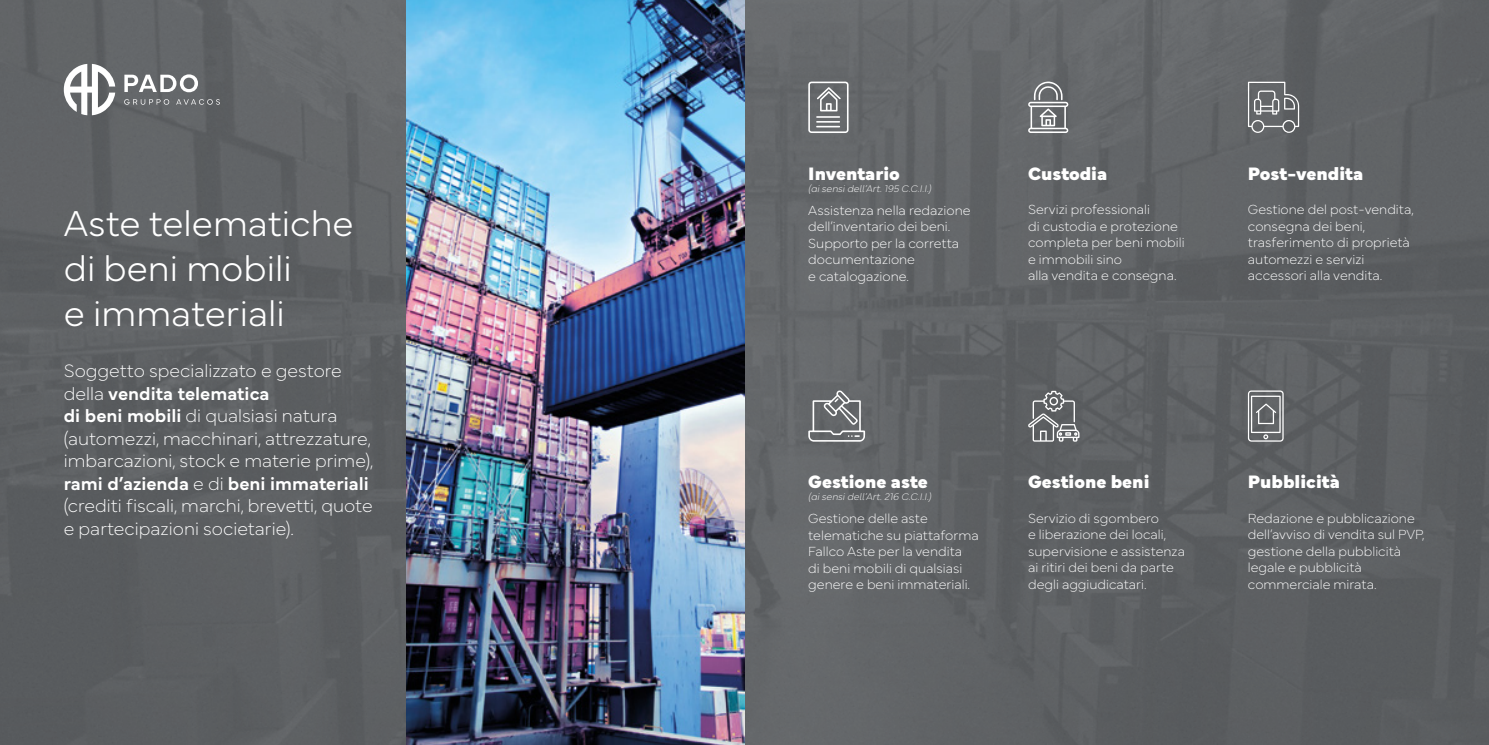
<style>
.page{position:relative;width:1489px;height:745px;background:#fff}
.page>*{position:absolute;margin:0;border:0;box-sizing:border-box;transform-origin:0 0}
.t1{font:100 37.5px/45px "Mundial";color:#fff}
.t2{font:18.75px/22.5px "Mundial Hair";color:#fff}
.t3{font:900 18.75px "Mundial";color:#fff}
.t4{font:600 18.75px "Mundial";color:#fff}
.t5{font:13.75px/16.5px "Mundial Hair";color:#fff}
.t6{font:italic 10px "Mundial Hair";color:#fff}
.s1{font-family:"Mundial Hair";font-weight:400}
.s2{font-family:"Mundial";font-weight:600}
</style>
<div class="page">
<div style="left:0;top:0;width:1488px;height:744px;background:#5f6265"></div>
<img style="left:406px;top:0;width:338px;height:744px">
<svg style="left:808px;top:81px;width:40px;height:52px"></svg>
<svg style="left:1027px;top:81px;width:41px;height:52px"></svg>
<svg style="left:1247px;top:82px;width:51px;height:51px"></svg>
<svg style="left:808px;top:390px;width:57px;height:51px"></svg>
<svg style="left:1028px;top:390px;width:51px;height:51px"></svg>
<svg style="left:64px;top:64px;width:51px;height:51px"></svg>
<svg style="left:124px;top:99px;width:45px;height:6px"></svg>
<svg style="left:176px;top:99px;width:44px;height:6px"></svg>
<svg style="left:124px;top:74px;width:74px;height:18px"></svg>
<svg style="left:1247px;top:390px;width:36px;height:51px"></svg>
<h1 class="t1" style="left:64px;top:197px;width:291px">Aste telematiche di beni mobili<br>e immateriali</h1>
<h2 class="t2" style="left:64px;top:357px;width:280px">Soggetto specializzato e gestore</h2>
<h2 class="t4" style="left:64px;top:378px;width:207px"><span class="s1">della</span> vendita telematica</h2>
<h2 class="t2" style="left:64px;top:402px;width:311px"><span class="s2">di beni mobili</span> di qualsiasi natura (automezzi, macchinari, attrezzature, imbarcazioni, stock e materie prime),</h2>
<h2 class="t4" style="left:64px;top:468px;width:306px">rami d’azienda <span class="s1">e di</span> beni immateriali</h2>
<h2 class="t2" style="left:64px;top:492px;width:310px">(crediti fiscali, marchi, brevetti, quote e partecipazioni societarie).</h2>
<h2 class="t3" style="left:808px;top:158px;width:93px">Inventario</h2>
<p class="t6" style="left:808px;top:180px;width:124px">(ai sensi dell’Art. 195 C.C.I.I.)</p>
<p class="t5" style="left:808px;top:200px;width:164px">Assistenza nella redazione dell’inventario dei beni.<br>Supporto per la corretta documentazione<br>e catalogazione.</p>
<h2 class="t3" style="left:1028px;top:158px;width:81px">Custodia</h2>
<p class="t5" style="left:1028px;top:200px;width:158px">Servizi professionali<br>di custodia e protezione completa per beni mobili e immobili sino<br>alla vendita e consegna.</p>
<h2 class="t3" style="left:1247px;top:158px;width:117px">Post-vendita</h2>
<p class="t5" style="left:1247px;top:200px;width:167px">Gestione del post-vendita, consegna dei beni, trasferimento di proprietà automezzi e servizi accessori alla vendita.</p>
<h2 class="t3" style="left:808px;top:467px;width:121px">Gestione aste</h2>
<p class="t6" style="left:808px;top:488px;width:124px">(ai sensi dell’Art. 216 C.C.I.I.)</p>
<p class="t5" style="left:808px;top:508px;width:172px">Gestione delle aste telematiche su piattaforma<br>Fallco Aste per la vendita<br>di beni mobili di qualsiasi genere e beni immateriali.</p>
<h2 class="t3" style="left:1028px;top:467px;width:123px">Gestione beni</h2>
<p class="t5" style="left:1028px;top:508px;width:158px">Servizio di sgombero<br>e liberazione dei locali, supervisione e assistenza ai ritiri dei beni da parte degli aggiudicatari.</p>
<h2 class="t3" style="left:1247px;top:467px;width:94px">Pubblicità</h2>
<p class="t5" style="left:1247px;top:508px;width:178px">Redazione e pubblicazione dell’avviso di vendita sul PVP, gestione della pubblicità legale e pubblicità commerciale mirata.</p>
</div>
